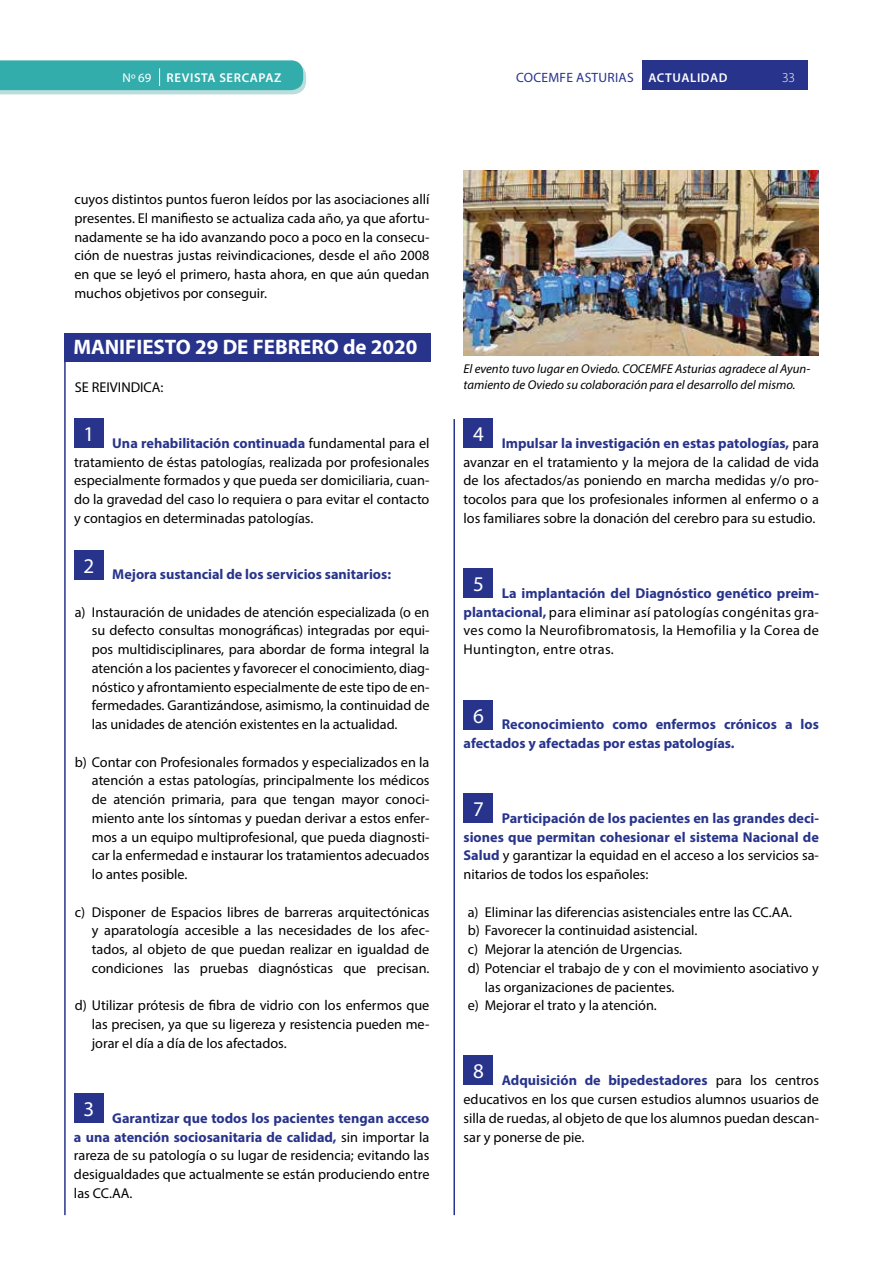
<style>
.page{position:relative;width:893px;height:1263px;background:#fff}
.page>*{position:absolute;margin:0;border:0;box-sizing:border-box;transform-origin:0 0}
.t1{font:700 21px "Myriad Pro";color:#fff}
.t2{font:21px "Myriad Pro";color:#fff}
.t3{font:14.25px/18.8px "Myriad Pro";color:#000;text-align:justify}
.t4{font:700 14.25px/18.8px "Myriad Pro";color:#28348b}
.t5{font:13.5px "Myriad Pro";letter-spacing:.02em;color:#28348b}
.t6{font:300 13.5px "Myriad Pro";color:#fff}
.t7{font:italic 12.75px/15.3px "Myriad Pro";color:#000}
.t8{font:600 12.75px "Myriad Pro";letter-spacing:.05em;color:#fff}
.s1{font-weight:400}
.s2{font-weight:600;font-size:12.75px;color:#fff}
.s3{font-weight:700;color:#28348b}
.s4{font-weight:400;color:#000}
</style>
<div class="page">
<svg style="left:0;top:60px;width:306px;height:34px;background:#45b4b2"></svg>
<div style="left:64px;top:333px;width:367px;height:28px;background:#28348b"></div>
<div style="left:642px;top:60px;width:166px;height:30px;background:#28348b"></div>
<img style="left:463px;top:171px;width:356px;height:185px">
<div style="left:74px;top:418px;width:30px;height:30px;background:#28348b"></div>
<div style="left:74px;top:550px;width:30px;height:30px;background:#28348b"></div>
<div style="left:74px;top:1093px;width:30px;height:30px;background:#28348b"></div>
<div style="left:463px;top:418px;width:30px;height:30px;background:#28348b"></div>
<div style="left:463px;top:568px;width:30px;height:30px;background:#28348b"></div>
<div style="left:463px;top:700px;width:30px;height:30px;background:#28348b"></div>
<div style="left:463px;top:793px;width:30px;height:30px;background:#28348b"></div>
<div style="left:463px;top:1055px;width:30px;height:30px;background:#28348b"></div>
<hr style="left:64px;top:341px;width:2px;height:874px;background:#28348b">
<hr style="left:453px;top:419px;width:2px;height:796px;background:#28348b">
<p class="t8" style="left:123px;top:69px;width:160px"><span class="s1">Nº 69</span> REVISTA SERCAPAZ</p>
<p class="t5" style="left:516px;top:69px;width:213px">COCEMFE ASTURIAS <span class="s2">ACTUALIDAD</span></p>
<p class="t6" style="left:782px;top:70px;width:15px">33</p>
<p class="t3" style="left:74px;top:190px;width:357px">cuyos distintos puntos fueron leídos por las asociaciones allí presentes. El manifiesto se actualiza cada año, ya que afortu&shy;nadamente se ha ido avanzando poco a poco en la consecu&shy;ción de nuestras justas reivindicaciones, desde el año 2008 en que se leyó el primero, hasta ahora, en que aún quedan muchos objetivos por conseguir.</p>
<h1 class="t1" style="left:73px;top:333px;width:346px">MANIFIESTO 29 DE FEBRERO de 2020</h1>
<p class="t3" style="left:75px;top:377px;width:90px">SE REIVINDICA:</p>
<h1 class="t2" style="left:83px;top:421px;width:12px">1</h1>
<p class="t3" style="left:74px;top:433px;width:357px;text-indent:38px"><span class="s3">Una rehabilitación continuada</span> fundamental para el tratamiento de éstas patologías, realizada por profesionales especialmente formados y que pueda ser domiciliaria, cuan&shy;do la gravedad del caso lo requiera o para evitar el contacto y contagios en determinadas patologías.</p>
<h1 class="t2" style="left:83px;top:553px;width:12px">2</h1>
<p class="t4" style="left:112px;top:564px;width:280px">Mejora sustancial de los servicios sanitarios:</p>
<p class="t3" style="left:92px;top:602px;width:339px;text-indent:-17px">a) Instauración de unidades de atención especializada (o en su defecto consultas monográficas) integradas por equi&shy;pos multidisciplinares, para abordar de forma integral la atención a los pacientes y favorecer el conocimiento, diag&shy;nóstico y afrontamiento especialmente de este tipo de en&shy;fermedades. Garantizándose, asimismo, la continuidad de las unidades de atención existentes en la actualidad.</p>
<p class="t3" style="left:92px;top:752px;width:339px;text-indent:-17px">b) Contar con Profesionales formados y especializados en la atención a estas patologías, principalmente los médicos de atención primaria, para que tengan mayor conoci&shy;miento ante los síntomas y puedan derivar a estos enfer&shy;mos a un equipo multiprofesional, que pueda diagnosti&shy;car la enfermedad e instaurar los tratamientos adecuados lo antes posible.</p>
<p class="t3" style="left:92px;top:902px;width:339px;text-indent:-17px">c) Disponer de Espacios libres de barreras arquitectónicas y aparatología accesible a las necesidades de los afec&shy;tados, al objeto de que puedan realizar en igualdad de condiciones las pruebas diagnósticas que precisan.</p>
<p class="t3" style="left:92px;top:996px;width:339px;text-indent:-17px">d) Utilizar prótesis de fibra de vidrio con los enfermos que las precisen, ya que su ligereza y resistencia pueden me&shy;jorar el día a día de los afectados.</p>
<h1 class="t2" style="left:83px;top:1096px;width:12px">3</h1>
<p class="t3" style="left:74px;top:1108px;width:357px;text-indent:38px"><span class="s3">Garantizar que todos los pacientes tengan acceso a una atención sociosanitaria de calidad,</span> sin importar la rareza de su patología o su lugar de residencia; evitando las desigualdades que actualmente se están produciendo entre las CC.AA.</p>
<p class="t7" style="left:463px;top:361px;width:348px">El evento tuvo lugar en Oviedo. COCEMFE Asturias agradece al Ayun&shy;tamiento de Oviedo su colaboración para el desarrollo del mismo.</p>
<h1 class="t2" style="left:473px;top:421px;width:12px">4</h1>
<p class="t3" style="left:463px;top:433px;width:357px;text-indent:38px"><span class="s3">Impulsar la investigación en estas patologías,</span> para avanzar en el tratamiento y la mejora de la calidad de vida de los afectados/as poniendo en marcha medidas y/o pro&shy;tocolos para que los profesionales informen al enfermo o a los familiares sobre la donación del cerebro para su estudio.</p>
<h1 class="t2" style="left:473px;top:571px;width:12px">5</h1>
<p class="t3" style="left:463px;top:583px;width:357px;text-indent:38px"><span class="s3">La implantación del Diagnóstico genético preim&shy;plantacional,</span> para eliminar así patologías congénitas gra&shy;ves como la Neurofibromatosis, la Hemofilia y la Corea de Huntington, entre otras.</p>
<h1 class="t2" style="left:473px;top:703px;width:12px">6</h1>
<p class="t4" style="left:463px;top:714px;width:357px;text-indent:38px">Reconocimiento como enfermos crónicos a los afectados y afectadas por estas patologías.</p>
<h1 class="t2" style="left:473px;top:796px;width:12px">7</h1>
<p class="t4" style="left:463px;top:808px;width:357px;text-align:justify;text-indent:38px">Participación de los pacientes en las grandes deci&shy;siones que permitan cohesionar el sistema Nacional de Salud <span class="s4">y garantizar la equidad en el acceso a los servicios sa&shy;nitarios de todos los españoles:</span></p>
<p class="t3" style="left:468px;top:902px;width:326px">a) Eliminar las diferencias asistenciales entre las CC.AA.</p>
<p class="t3" style="left:468px;top:921px;width:231px">b) Favorecer la continuidad asistencial.</p>
<p class="t3" style="left:468px;top:940px;width:216px">c) Mejorar la atención de Urgencias.</p>
<p class="t3" style="left:468px;top:958px;width:353px">d) Potenciar el trabajo de y con el movimiento asociativo y</p>
<p class="t3" style="left:485px;top:977px;width:191px">las organizaciones de pacientes.</p>
<p class="t3" style="left:468px;top:996px;width:191px">e) Mejorar el trato y la atención.</p>
<h1 class="t2" style="left:473px;top:1058px;width:12px">8</h1>
<p class="t3" style="left:463px;top:1071px;width:357px;text-indent:38px"><span class="s3">Adquisición de bipedestadores</span> para los centros educativos en los que cursen estudios alumnos usuarios de silla de ruedas, al objeto de que los alumnos puedan descan&shy;sar y ponerse de pie.</p>
</div>
